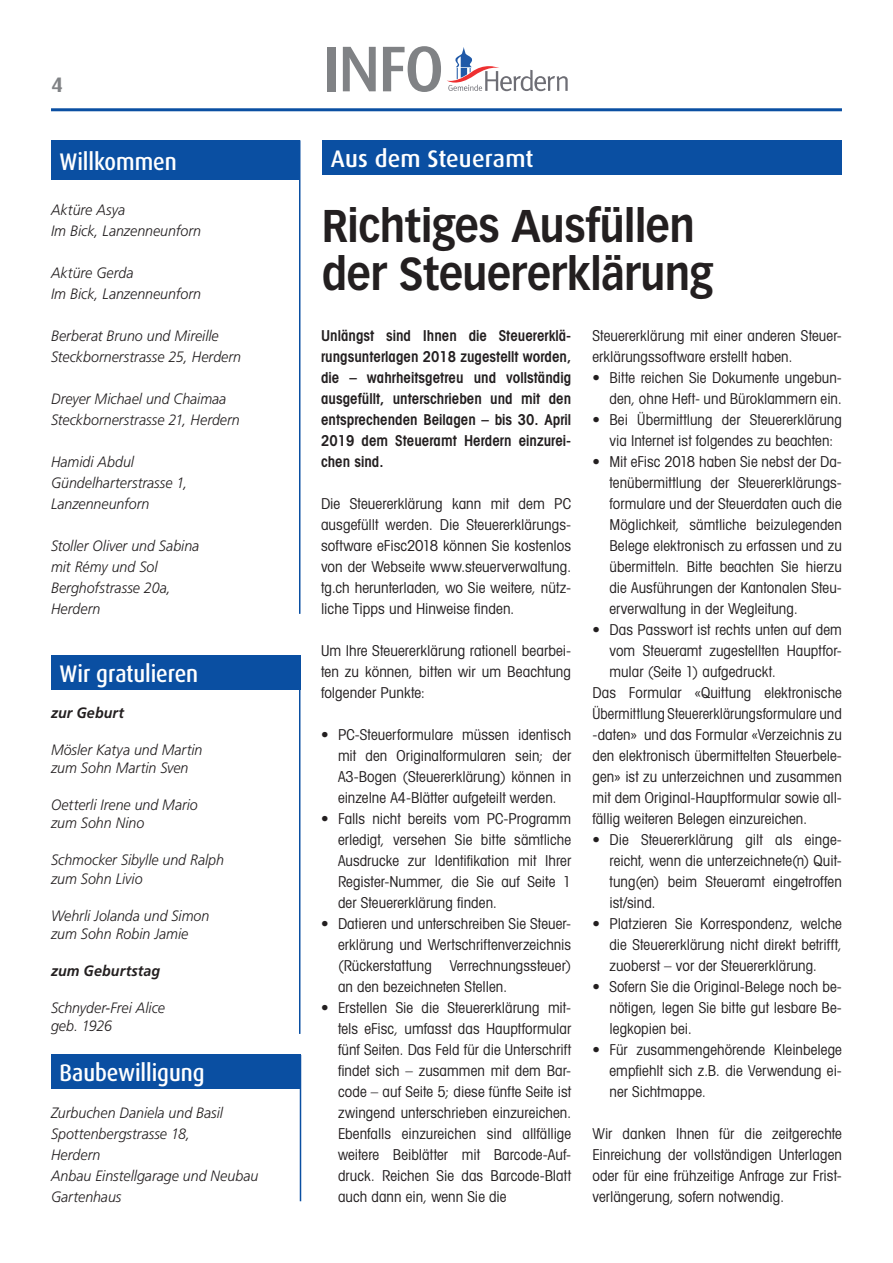
<style>
.page{position:relative;width:893px;height:1263px;background:#fff}
.page>*{position:absolute;margin:0;border:0;box-sizing:border-box;transform-origin:0 0}
.t1{font:500 64.65px "Dax";color:#808285}
.t2{font:700 45px/48px "Vectora LT";letter-spacing:-.01em;color:#231f20;scale:.9 1}
.t3{font:500 24px "Dax";letter-spacing:-.005em;color:#fff;scale:.9 1}
.t4{font:500 24px "Dax";letter-spacing:-.005em;color:#fff}
.t5{font:700 21px "Dax";color:#808285}
.t6{font:condensed 15px/21px "Avant Garde LT";letter-spacing:.005em;color:#231f20;text-align:justify}
.t7{font:italic 300 15px/21px "Frutiger LT";color:#231f20;scale:.95 1}
.t8{font:600 condensed 15px/21px "Avant Garde LT";color:#231f20;text-align:justify}
.t9{font:condensed 15px "Avant Garde LT";letter-spacing:.005em;color:#231f20;scale:.96 1}
.t10{font:italic 700 15px "Frutiger LT";letter-spacing:.005em;color:#231f20;scale:.95 1}
</style>
<div class="page">
<hr style="left:51px;top:108px;width:791px;height:3px;background:#0a4fa2">
<svg style="left:447px;top:47px;width:121px;height:44px"></svg>
<div style="left:51px;top:656px;width:249px;height:34px;background:#0a4fa2"></div>
<hr style="left:299px;top:656px;width:1px;height:378px;background:#0a4fa2">
<div style="left:51px;top:140px;width:249px;height:40px;background:#0a4fa2"></div>
<hr style="left:299px;top:140px;width:1px;height:474px;background:#0a4fa2">
<div style="left:51px;top:1055px;width:249px;height:34px;background:#0a4fa2"></div>
<hr style="left:300px;top:1055px;width:1px;height:146px;background:#0a4fa2">
<div style="left:322px;top:140px;width:520px;height:34px;background:#0a4fa2"></div>
<h3 class="t5" style="left:51px;top:72px;width:13px">4</h3>
<h3 class="t3" style="left:60px;top:148px;width:132px">Willkommen</h3>
<p class="t7" style="left:51px;top:199px;width:159px">Aktüre Asya<br>Im Bick, Lanzenneunforn</p>
<p class="t7" style="left:51px;top:262px;width:159px">Aktüre Gerda<br>Im Bick, Lanzenneunforn</p>
<p class="t7" style="left:51px;top:325px;width:202px">Berberat Bruno und Mireille<br>Steckbornerstrasse 25, Herdern</p>
<p class="t7" style="left:51px;top:388px;width:200px">Dreyer Michael und Chaimaa<br>Steckbornerstrasse 21, Herdern</p>
<p class="t7" style="left:51px;top:451px;width:145px">Hamidi Abdul<br>Gündelharterstrasse 1,<br>Lanzenneunforn</p>
<p class="t7" style="left:51px;top:535px;width:158px">Stoller Oliver und Sabina mit Rémy und Sol<br>Berghofstrasse 20a,<br>Herdern</p>
<h3 class="t3" style="left:60px;top:660px;width:156px">Wir gratulieren</h3>
<p class="t10" style="left:51px;top:704px;width:78px">zur Geburt</p>
<p class="t7" style="left:51px;top:740px;width:161px;line-height:18.5px">Mösler Katya und Martin zum Sohn Martin Sven</p>
<p class="t7" style="left:51px;top:796px;width:156px;line-height:18.5px">Oetterli Irene und Mario zum Sohn Nino</p>
<p class="t7" style="left:51px;top:851px;width:184px;line-height:18.5px">Schmocker Sibylle und Ralph zum Sohn Livio</p>
<p class="t7" style="left:51px;top:906px;width:168px;line-height:18.5px">Wehrli Jolanda und Simon zum Sohn Robin Jamie</p>
<p class="t10" style="left:51px;top:962px;width:116px">zum Geburtstag</p>
<p class="t7" style="left:51px;top:998px;width:121px;line-height:18.5px">Schnyder-Frei Alice geb. 1926</p>
<h3 class="t3" style="left:60px;top:1059px;width:163px">Baubewilligung</h3>
<p class="t7" style="left:51px;top:1102px;width:220px">Zurbuchen Daniela und Basil<br>Spottenbergstrasse 18,<br>Herdern<br>Anbau Einstellgarage und Neubau<br>Gartenhaus</p>
<h1 class="t1" style="left:322px;top:33px;width:123px">INFO</h1>
<h3 class="t4" style="left:331px;top:145px;width:204px">Aus dem Steueramt</h3>
<h2 class="t2" style="left:322px;top:202px;width:437px">Richtiges Ausfüllen der Steuererklärung</h2>
<p class="t6" style="left:592px;top:325px;width:251px">Steuererklärung mit einer anderen Steuer&shy;erklärungssoftware erstellt haben.</p>
<p class="t6" style="left:592px;top:367px;width:251px;text-align:right">• Bitte reichen Sie Dokumente ungebun&shy;den, ohne Heft- und Büroklammern ein.</p>
<p class="t6" style="left:592px;top:409px;width:251px;text-align:center">• Bei Übermittlung der Steuererklärung via Internet ist folgendes zu beachten:</p>
<p class="t6" style="left:609px;top:451px;width:234px;text-indent:-17px">• Mit eFisc 2018 haben Sie nebst der Da&shy;tenübermittlung der Steuererklärungs&shy;formulare und der Steuerdaten auch die Möglichkeit, sämtliche beizulegenden Belege elektronisch zu erfassen und zu übermitteln. Bitte beachten Sie hierzu die Ausführungen der Kantonalen Steu&shy;erverwaltung in der Wegleitung.</p>
<p class="t6" style="left:592px;top:619px;width:251px">• Das Passwort ist rechts unten auf dem</p>
<p class="t6" style="left:609px;top:640px;width:234px">vom Steueramt zugestellten Hauptfor-</p>
<p class="t6" style="left:609px;top:661px;width:168px">mular (Seite 1) aufgedruckt.</p>
<p class="t6" style="left:592px;top:682px;width:251px">Das Formular «Quittung elektronische</p>
<p class="t9" style="left:592px;top:704px;width:261px">Übermittlung Steuererklärungsformulare und</p>
<p class="t6" style="left:592px;top:724px;width:251px">-daten» und das Formular «Verzeichnis zu</p>
<p class="t6" style="left:592px;top:745px;width:251px">den elektronisch übermittelten Steuerbele-</p>
<p class="t6" style="left:592px;top:766px;width:251px">gen» ist zu unterzeichnen und zusammen</p>
<p class="t6" style="left:592px;top:787px;width:251px">mit dem Original-Hauptformular sowie all-</p>
<p class="t6" style="left:592px;top:808px;width:216px">fällig weiteren Belegen einzureichen.</p>
<p class="t6" style="left:609px;top:829px;width:234px;text-indent:-17px">• Die Steuererklärung gilt als einge&shy;reicht, wenn die unterzeichnete(n) Quit&shy;tung(en) beim Steueramt eingetroffen ist/sind.</p>
<p class="t6" style="left:609px;top:913px;width:234px;text-indent:-17px">• Platzieren Sie Korrespondenz, welche die Steuererklärung nicht direkt betrifft, zuoberst – vor der Steuererklärung.</p>
<p class="t6" style="left:609px;top:976px;width:234px;text-indent:-17px">• Sofern Sie die Original-Belege noch be&shy;nötigen, legen Sie bitte gut lesbare Be&shy;legkopien bei.</p>
<p class="t6" style="left:609px;top:1039px;width:234px;text-indent:-17px">• Für zusammengehörende Kleinbelege empfiehlt sich z.B. die Verwendung ei&shy;ner Sichtmappe.</p>
<p class="t6" style="left:592px;top:1123px;width:251px">Wir danken Ihnen für die zeitgerechte Einreichung der vollständigen Unterlagen oder für eine frühzeitige Anfrage zur Frist&shy;verlängerung, sofern notwendig.</p>
<p class="t8" style="left:321px;top:325px;width:252px">Unlängst sind Ihnen die Steuererklä&shy;rungsunterlagen 2018 zugestellt worden, die – wahrheitsgetreu und vollständig ausgefüllt, unterschrieben und mit den entsprechenden Beilagen – bis 30. April 2019 dem Steueramt Herdern einzurei&shy;chen sind.</p>
<p class="t6" style="left:321px;top:493px;width:252px">Die Steuererklärung kann mit dem PC ausgefüllt werden. Die Steuererklärungs&shy;software eFisc2018 können Sie kostenlos von der Webseite www.steuerverwaltung. tg.ch herunterladen, wo Sie weitere, nütz&shy;liche Tipps und Hinweise finden.</p>
<p class="t6" style="left:321px;top:640px;width:252px">Um Ihre Steuererklärung rationell bearbei&shy;ten zu können, bitten wir um Beachtung folgender Punkte:</p>
<p class="t6" style="left:338px;top:724px;width:235px;text-indent:-17px">• PC-Steuerformulare müssen identisch mit den Originalformularen sein; der A3-Bogen (Steuererklärung) können in einzelne A4-Blätter aufgeteilt werden.</p>
<p class="t6" style="left:338px;top:808px;width:235px;text-indent:-17px">• Falls nicht bereits vom PC-Programm erledigt, versehen Sie bitte sämtliche Ausdrucke zur Identifikation mit Ihrer Register-Nummer, die Sie auf Seite 1 der Steuererklärung finden.</p>
<p class="t6" style="left:338px;top:913px;width:235px;text-indent:-17px">• Datieren und unterschreiben Sie Steuer&shy;erklärung und Wertschriftenverzeichnis (Rückerstattung Verrechnungssteuer) an den bezeichneten Stellen.</p>
<p class="t6" style="left:338px;top:997px;width:235px;text-indent:-17px">• Erstellen Sie die Steuererklärung mit&shy;tels eFisc, umfasst das Hauptformular fünf Seiten. Das Feld für die Unterschrift findet sich – zusammen mit dem Bar&shy;code – auf Seite 5; diese fünfte Seite ist zwingend unterschrieben einzureichen.<br>Ebenfalls einzureichen sind allfällige weitere Beiblätter mit Barcode-Auf&shy;druck. Reichen Sie das Barcode-Blatt auch dann ein, wenn Sie die</p>
</div>
